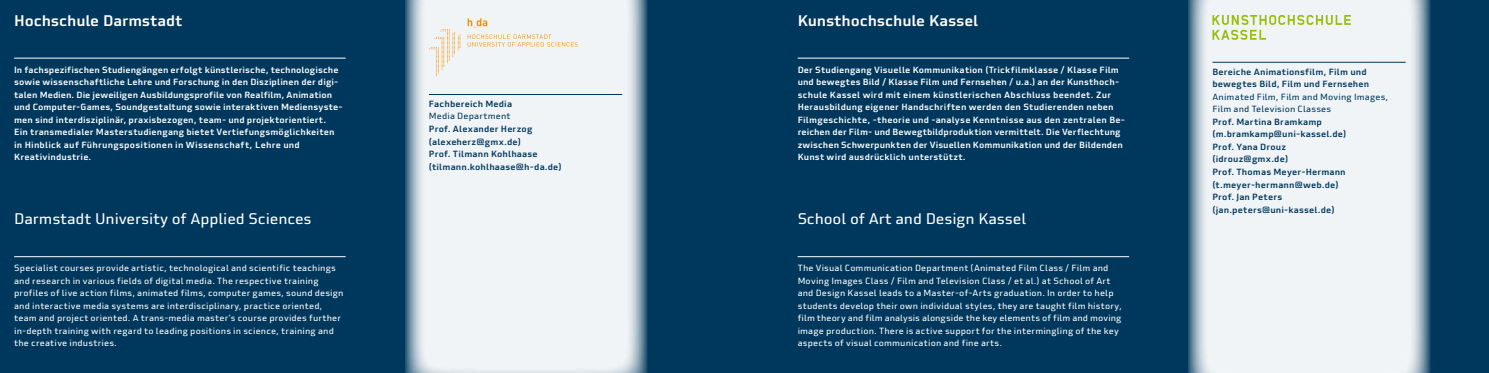
<style>
.page{position:relative;width:1489px;height:373px;background:#fff}
.page>*{position:absolute;margin:0;border:0;box-sizing:border-box;transform-origin:0 0}
.t1{font:15px "Utility";letter-spacing:-.01em;color:#fff}
.t2{font:500 15px "Utility";letter-spacing:-.01em;color:#fff}
.t3{font:500 8.75px/12.5px "Utility";letter-spacing:.015em;color:#fff}
.t4{font:8.75px/12.5px "Utility";letter-spacing:.015em;color:#fff}
.t5{font:500 8.75px/12.5px "Utility";letter-spacing:.015em;color:#00385d}
.t6{font:8.75px/12.5px "Utility";letter-spacing:.015em;color:#00385d}
</style>
<div class="page">
<div style="left:0;top:0;width:1488px;height:372px;background:#00385d"></div>
<svg style="left:405px;top:0;width:243px;height:372px;background:#e1e8ec"></svg>
<hr style="left:797px;top:58px;width:332px;height:1px;background:#fff">
<hr style="left:797px;top:256px;width:332px;height:1px;background:#fff">
<hr style="left:14px;top:58px;width:331px;height:1px;background:#fff">
<hr style="left:14px;top:256px;width:331px;height:1px;background:#fff">
<hr style="left:429px;top:94px;width:193px;height:1px;background:#00385d">
<svg style="left:429px;top:29px;width:31px;height:47px"></svg>
<svg style="left:467px;top:18px;width:20px;height:9px"></svg>
<svg style="left:467px;top:34px;width:110px;height:13px"></svg>
<svg style="left:1188px;top:0;width:242px;height:372px;background:#e2e8ec"></svg>
<hr style="left:1212px;top:62px;width:193px;height:1px;background:#00385d">
<svg style="left:1212px;top:15px;width:138px;height:25px;background:#dce7c1"></svg>
<h1 class="t2" style="left:14px;top:10px;width:170px">Hochschule Darmstadt</h1>
<p class="t3" style="left:14px;top:63px;width:330px">In fachspezifischen Studiengängen erfolgt künstlerische, technologische sowie wissenschaftliche Lehre und Forschung in den Disziplinen der digi&shy;talen Medien. Die jeweiligen Ausbildungsprofile von Realfilm, Animation und Computer-Games, Soundgestaltung sowie interaktiven Mediensyste&shy;men sind interdisziplinär, praxisbezogen, team- und projektorientiert.<br>Ein transmedialer Masterstudiengang bietet Vertiefungsmöglichkeiten in Hinblick auf Führungspositionen in Wissenschaft, Lehre und Kreativindustrie.</p>
<h1 class="t1" style="left:14px;top:208px;width:299px">Darmstadt University of Applied Sciences</h1>
<p class="t4" style="left:14px;top:261px;width:331px">Specialist courses provide artistic, technological and scientific teachings and research in various fields of digital media. The respective training profiles of live action films, animated films, computer games, sound design and interactive media systems are interdisciplinary, practice oriented, team and project oriented. A trans-media master’s course provides further in-depth training with regard to leading positions in science, training and the creative industries.</p>
<p class="t5" style="left:429px;top:97px;width:85px">Fachbereich Media</p>
<p class="t6" style="left:429px;top:110px;width:83px">Media Department</p>
<p class="t5" style="left:429px;top:122px;width:134px">Prof. Alexander Herzog (alexeherz@gmx.de)<br>Prof. Tilmann Kohlhaase (tilmann.kohlhaase@h-da.de)</p>
<h1 class="t2" style="left:797px;top:10px;width:182px">Kunsthochschule Kassel</h1>
<p class="t3" style="left:797px;top:63px;width:329px">Der Studiengang Visuelle Kommunikation (Trickfilmklasse / Klasse Film und bewegtes Bild / Klasse Film und Fernsehen / u.a.) an der Kunsthoch&shy;schule Kassel wird mit einem künstlerischen Abschluss beendet. Zur Herausbildung eigener Handschriften werden den Studierenden neben Filmgeschichte, -theorie und -analyse Kenntnisse aus den zentralen Be&shy;reichen der Film- und Bewegtbildproduktion vermittelt. Die Verflechtung zwischen Schwerpunkten der Visuellen Kommunikation und der Bildenden Kunst wird ausdrücklich unterstützt.</p>
<h1 class="t1" style="left:797px;top:208px;width:230px">School of Art and Design Kassel</h1>
<p class="t4" style="left:797px;top:261px;width:325px">The Visual Communication Department (Animated Film Class / Film and Moving Images Class / Film and Television Class / et al.) at School of Art and Design Kassel leads to a Master-of-Arts graduation. In order to help students develop their own individual styles, they are taught film history, film theory and film analysis alongside the key elements of film and moving image production. There is active support for the intermingling of the key aspects of visual communication and fine arts.</p>
<p class="t5" style="left:1212px;top:65px;width:158px">Bereiche Animationsfilm, Film und bewegtes Bild, Film und Fernsehen</p>
<p class="t6" style="left:1212px;top:90px;width:177px">Animated Film, Film and Moving Images,<br>Film and Television Classes</p>
<p class="t5" style="left:1212px;top:115px;width:135px">Prof. Martina Bramkamp (m.bramkamp@uni-kassel.de)<br>Prof. Yana Drouz (idrouz@gmx.de)<br>Prof. Thomas Meyer-Hermann (t.meyer-hermann@web.de)<br>Prof. Jan Peters (jan.peters@uni-kassel.de)</p>
</div>
